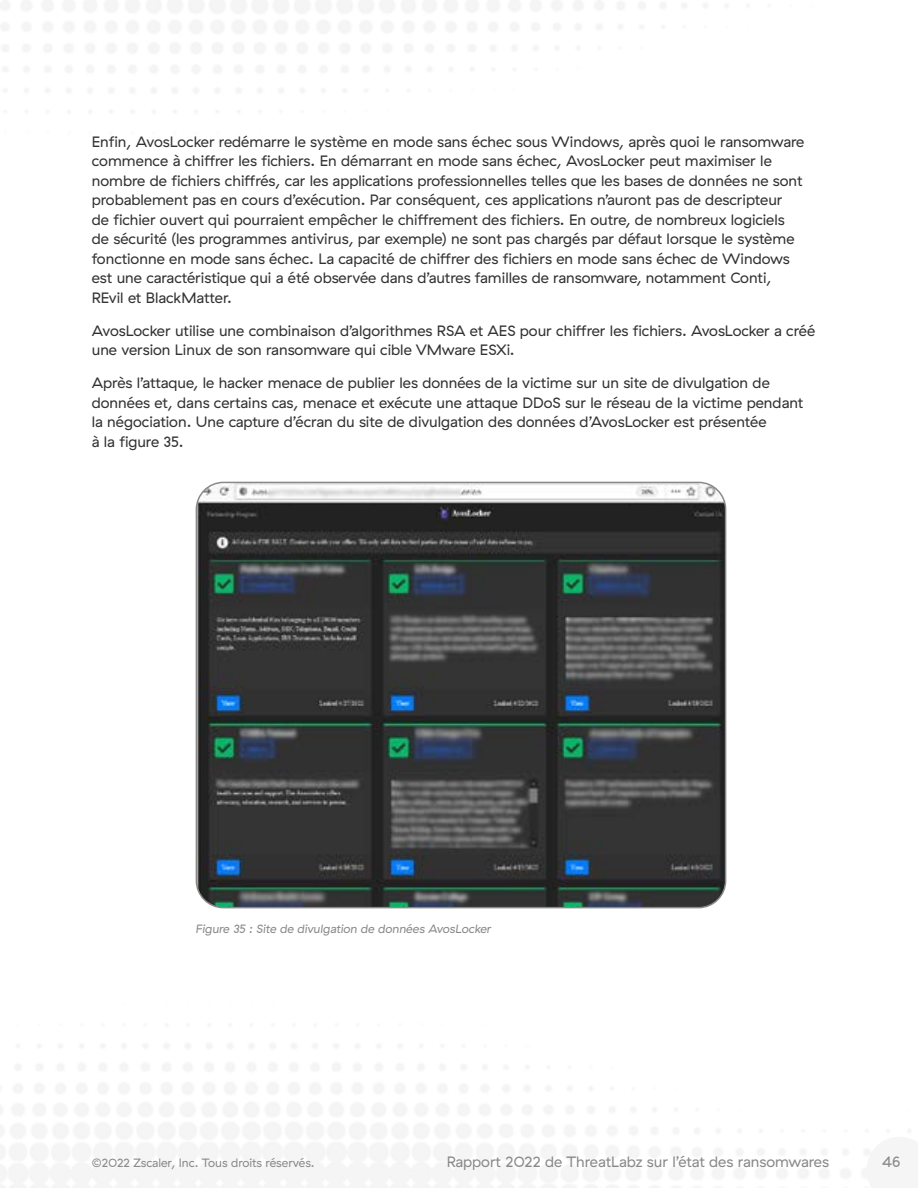
<style>
.page{position:relative;width:918px;height:1188px;background:#fff}
.page>*{position:absolute;margin:0;border:0;box-sizing:border-box;transform-origin:0 0}
.t1{font:15px/19.5px "GT Haptik ZS";color:#323232}
.t2{font:15px "GT Haptik ZS";color:#898989}
.t3{font:italic 12px "GT Haptik ZS";color:#898989}
.t4{font:12px "GT Haptik ZS";color:#898989}
</style>
<div class="page">
<img style="left:196px;top:482px;width:530px;height:426px">
<div style="left:196px;top:482px;width:530px;height:426px;border:2px solid #898989;border-radius:27px"></div>
<p class="t1" style="left:92px;top:132px;width:714px">Enfin, AvosLocker redémarre le système en mode sans échec sous Windows, après quoi le ransomware commence à chiffrer les fichiers. En démarrant en mode sans échec, AvosLocker peut maximiser le nombre de fichiers chiffrés, car les applications professionnelles telles que les bases de données ne sont probablement pas en cours d’exécution. Par conséquent, ces applications n’auront pas de descripteur<br>de fichier ouvert qui pourraient empêcher le chiffrement des fichiers. En outre, de nombreux logiciels de sécurité (les programmes antivirus, par exemple) ne sont pas chargés par défaut lorsque le système fonctionne en mode sans échec. La capacité de chiffrer des fichiers en mode sans échec de Windows est une caractéristique qui a été observée dans d’autres familles de ransomware, notamment Conti, REvil et BlackMatter.</p>
<p class="t1" style="left:92px;top:321px;width:725px">AvosLocker utilise une combinaison d’algorithmes RSA et AES pour chiffrer les fichiers. AvosLocker a créé une version Linux de son ransomware qui cible VMware ESXi.</p>
<p class="t1" style="left:92px;top:374px;width:713px">Après l’attaque, le hacker menace de publier les données de la victime sur un site de divulgation de données et, dans certains cas, menace et exécute une attaque DDoS sur le réseau de la victime pendant la négociation. Une capture d’écran du site de divulgation des données d’AvosLocker est présentée<br>à la figure 35.</p>
<p class="t3" style="left:196px;top:922px;width:297px">Figure 35 : Site de divulgation de données AvosLocker</p>
<p class="t4" style="left:92px;top:1156px;width:225px">©2022 Zscaler, Inc. Tous droits réservés.</p>
<p class="t2" style="left:447px;top:1153px;width:384px">Rapport 2022 de ThreatLabz sur l’état des ransomwares</p>
<p class="t2" style="left:882px;top:1153px;width:20px">46</p>
</div>
